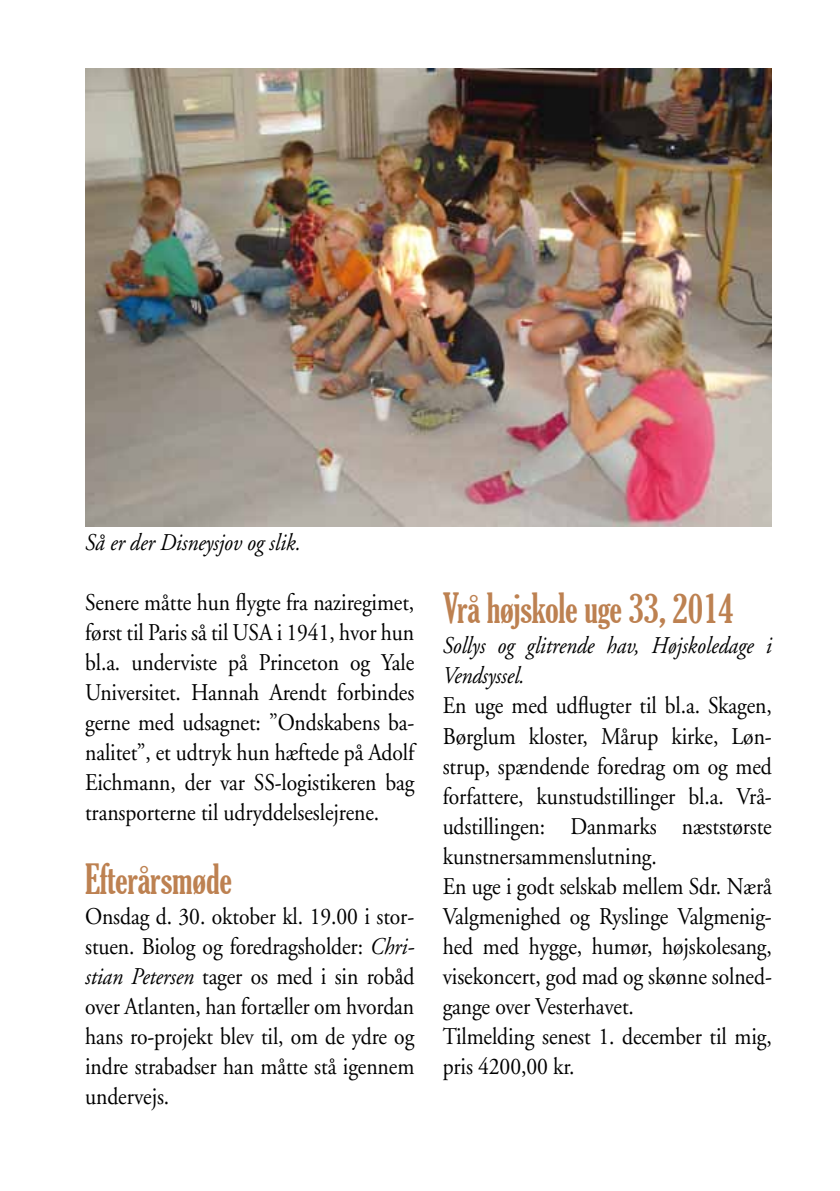
<style>
.page{position:relative;width:840px;height:1191px;background:#fff}
.page>*{position:absolute;margin:0;border:0;box-sizing:border-box;transform-origin:0 0}
.t1{font:extra-condensed 40px "Gloucester";letter-spacing:-.005em;color:#bd8151}
.t2{font:24px/30px "Adobe Garamond";letter-spacing:-.005em;color:#000;text-align:justify;scale:.9 1}
.t3{font:italic 24px/30px "Adobe Garamond";letter-spacing:-.005em;color:#000;scale:.9 1}
.s1{font-style:italic}
</style>
<div class="page">
<img style="left:85px;top:68px;width:686px;height:458px">
<p class="t3" style="left:85px;top:528px;width:241px">Så er der Disneysjov og slik.</p>
<p class="t2" style="left:85px;top:588px;width:367px">Senere måtte hun flygte fra naziregimet, først til Paris så til USA i 1941, hvor hun bl.a. underviste på Princeton og Yale Universitet. Hannah Arendt forbindes gerne med udsagnet: ”Ondskabens ba&shy;nalitet”, et udtryk hun hæftede på Adolf Eichmann, der var SS-logistikeren bag transporterne til udryddelseslejrene.</p>
<h1 class="t1" style="left:85px;top:856px;width:148px">Efterårsmøde</h1>
<p class="t2" style="left:85px;top:902px;width:367px">Onsdag d. 30. oktober kl. 19.00 i stor&shy;stuen. Biolog og foredragsholder: <span class="s1">Chri&shy;stian Petersen</span> tager os med i sin robåd over Atlanten, han fortæller om hvordan hans ro-projekt blev til, om de ydre og indre strabadser han måtte stå igennem undervejs.</p>
<h1 class="t1" style="left:442px;top:586px;width:292px">Vrå højskole uge 33, 2014</h1>
<p class="t3" style="left:442px;top:631px;width:367px">Sollys og glitrende hav, Højskoledage i<br>Vendsyssel.</p>
<p class="t2" style="left:442px;top:691px;width:367px;text-align:left">En uge med udflugter til bl.a. Skagen, Børglum kloster, Mårup kirke, Løn&shy;strup, spændende foredrag om og med forfattere, kunstudstillinger bl.a. Vrå&shy;udstillingen: Danmarks næststørste kunstnersammenslutning.<br>En uge i godt selskab mellem Sdr. Nærå Valgmenighed og Ryslinge Valgmenig&shy;hed med hygge, humør, højskolesang, visekoncert, god mad og skønne solned&shy;gange over Vesterhavet.<br>Tilmelding senest 1. december til mig, pris 4200,00 kr.</p>
</div>
